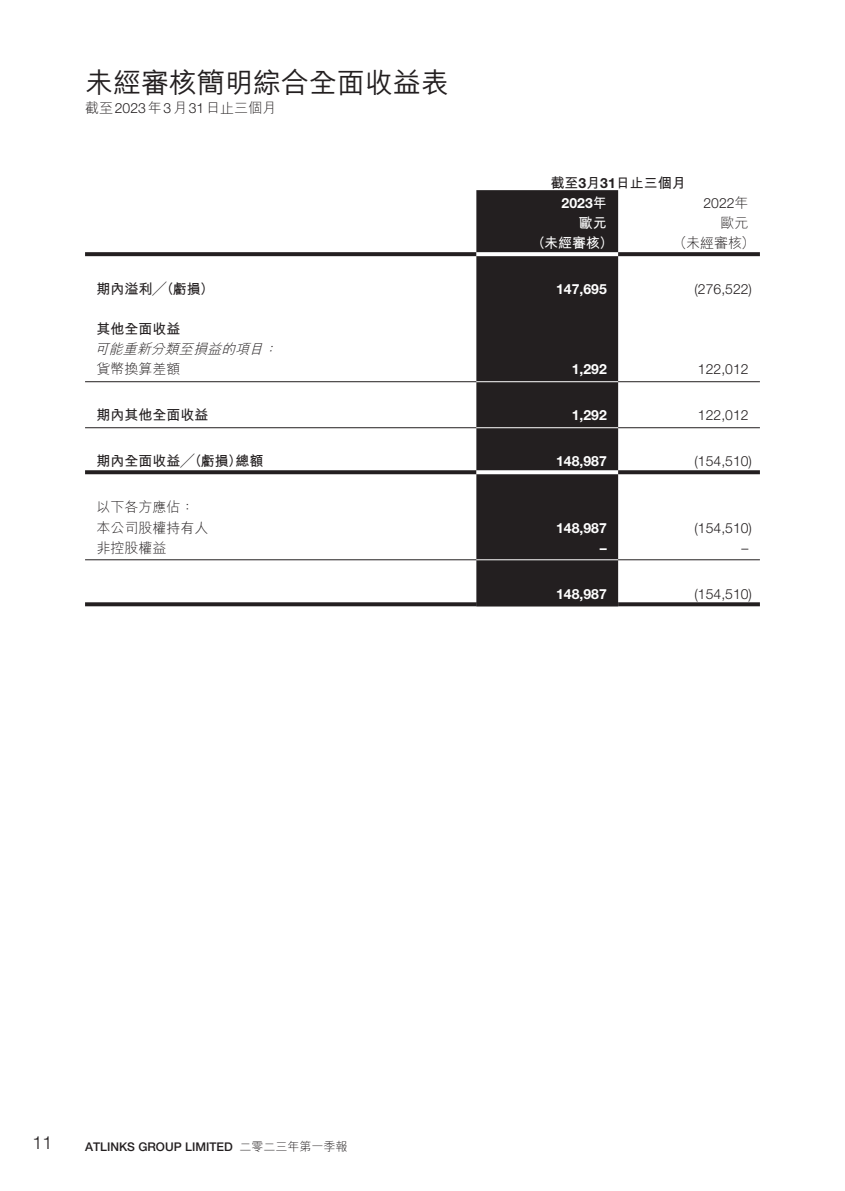
<style>
.page{position:relative;width:845px;height:1191px;background:#fff}
.page>*{position:absolute;margin:0;border:0;box-sizing:border-box;transform-origin:0 0}
.t1{font:500 28px "M Hei HK";color:#231f20}
.t2{font:300 18px "Helvetica Neue LT Std";color:#231f20}
.t3{font:300 14px "Helvetica Neue LT Std";color:#231f20}
.t4{font:300 14px/20px "M Hei HK";color:#231f20}
.t5{font:700 14px "M Hei HK";color:#231f20}
.t6{font:700 14px "Helvetica Neue LT Std";color:#fff}
.t7{font:italic 300 14px "M Hei HK";color:#231f20}
.t8{font:700 14px "M Hei HK";color:#fff}
.t9{font:500 12px "Helvetica Neue LT Std";color:#231f20}
.s1{font-family:"Helvetica Neue LT Std"}
.s2{font-family:"M Hei HK"}
.s3{font-family:"M Hei HK";font-weight:300}
</style>
<div class="page">
<div style="left:476px;top:190px;width:142px;height:412px;background:#231f20"></div>
<svg style="left:85px;top:252px;width:391px;height:4px;background:#2c2829"></svg>
<svg style="left:476px;top:252px;width:142px;height:4px"></svg>
<svg style="left:618px;top:252px;width:142px;height:4px"></svg>
<hr style="left:85px;top:381px;width:391px;height:1px;background:#231f20">
<hr style="left:476px;top:381px;width:142px;height:1px;background:#fff">
<hr style="left:618px;top:381px;width:142px;height:1px;background:#231f20">
<hr style="left:85px;top:427px;width:391px;height:1px;background:#231f20">
<hr style="left:476px;top:427px;width:142px;height:1px;background:#fff">
<hr style="left:618px;top:427px;width:142px;height:1px;background:#231f20">
<svg style="left:85px;top:470px;width:391px;height:4px;background:#302d2d"></svg>
<svg style="left:476px;top:470px;width:142px;height:4px"></svg>
<svg style="left:618px;top:470px;width:142px;height:4px"></svg>
<hr style="left:85px;top:559px;width:391px;height:1px;background:#231f20">
<hr style="left:476px;top:559px;width:142px;height:1px;background:#fff">
<hr style="left:618px;top:559px;width:142px;height:1px;background:#231f20">
<svg style="left:85px;top:602px;width:391px;height:4px;background:#332f30"></svg>
<hr style="left:476px;top:602px;width:142px;height:4px;background:#231f20">
<svg style="left:618px;top:602px;width:142px;height:4px"></svg>
<h1 class="t1" style="left:85px;top:62px;width:365px">未經審核簡明綜合全面收益表</h1>
<p class="t4" style="left:85px;top:97px;width:192px">截至<span class="s1">2023</span>年<span class="s1">3</span>月<span class="s1">31</span>日止三個月</p>
<p class="t5" style="left:550px;top:173px;width:137px">截至<span class="s1">3</span>月<span class="s1">31</span>日止三個月</p>
<p class="t6" style="left:561px;top:195px;width:47px">2023<span class="s2">年</span></p>
<p class="t3" style="left:703px;top:195px;width:47px">2022<span class="s2">年</span></p>
<p class="t8" style="left:579px;top:213px;width:29px">歐元</p>
<p class="t4" style="left:720px;top:213px;width:29px">歐元</p>
<p class="t8" style="left:531px;top:233px;width:83px">（未經審核）</p>
<p class="t4" style="left:673px;top:233px;width:83px">（未經審核）</p>
<p class="t5" style="left:96px;top:279px;width:119px">期內溢利╱（虧損）</p>
<p class="t6" style="left:556px;top:281px;width:52px">147,695</p>
<p class="t3" style="left:694px;top:281px;width:59px">(276,522)</p>
<p class="t5" style="left:96px;top:319px;width:85px">其他全面收益</p>
<p class="t7" style="left:95px;top:339px;width:188px">可能重新分類至損益的項目：</p>
<p class="t4" style="left:96px;top:359px;width:85px">貨幣換算差額</p>
<p class="t6" style="left:572px;top:361px;width:37px">1,292</p>
<p class="t3" style="left:698px;top:361px;width:52px">122,012</p>
<p class="t5" style="left:96px;top:405px;width:113px">期內其他全面收益</p>
<p class="t6" style="left:572px;top:407px;width:37px">1,292</p>
<p class="t3" style="left:698px;top:407px;width:52px">122,012</p>
<p class="t5" style="left:96px;top:451px;width:169px">期內全面收益╱（虧損）總額</p>
<p class="t6" style="left:556px;top:453px;width:52px">148,987</p>
<p class="t3" style="left:694px;top:453px;width:59px">(154,510)</p>
<p class="t4" style="left:96px;top:497px;width:113px">以下各方應佔：本公司股權持有人</p>
<p class="t6" style="left:556px;top:519px;width:52px">148,987</p>
<p class="t3" style="left:694px;top:519px;width:59px">(154,510)</p>
<p class="t4" style="left:96px;top:537px;width:71px">非控股權益</p>
<p class="t6" style="left:600px;top:539px;width:8px">–</p>
<p class="t3" style="left:741px;top:539px;width:8px">–</p>
<p class="t6" style="left:556px;top:585px;width:52px">148,987</p>
<p class="t3" style="left:694px;top:585px;width:59px">(154,510)</p>
<p class="t2" style="left:33px;top:1131px;width:22px">11</p>
<p class="t9" style="left:85px;top:1139px;width:264px">ATLINKS GROUP LIMITED <span class="s3">二零二三年第一季報</span></p>
</div>
